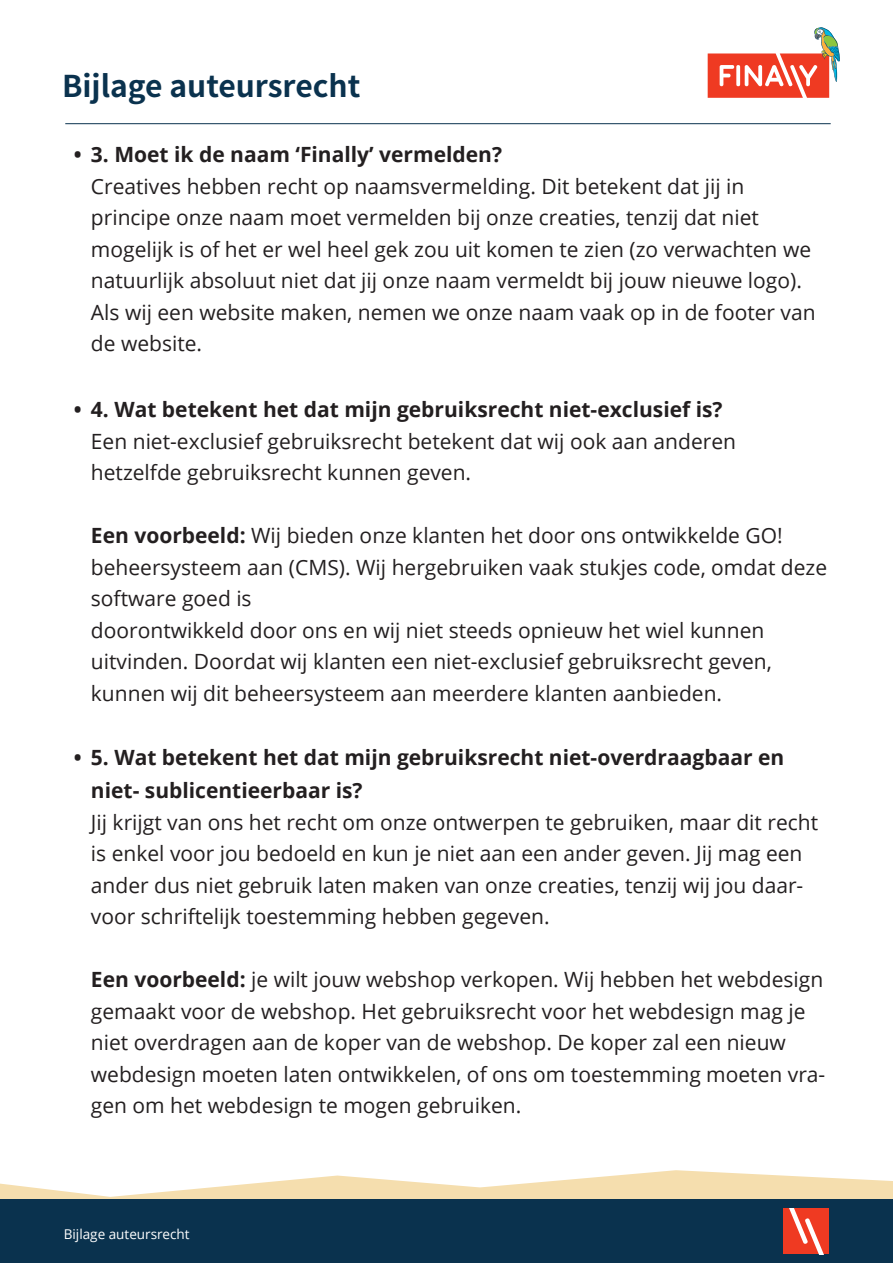
<style>
.page{position:relative;width:893px;height:1263px;background:#fff}
.page>*{position:absolute;margin:0;border:0;box-sizing:border-box;transform-origin:0 0}
.t1{font:700 30px "Noto Sans JP";color:#0a324e}
.t2{font:21px/31.5px "Open Sans";color:#231f20}
.t3{font:700 21px/33px "Open Sans";color:#231f20}
.t4{font:13.5px "Open Sans";color:#fff}
.s1{font-weight:700}
</style>
<div class="page">
<svg style="left:0;top:1170px;width:893px;height:29px;fill:#f5deae"></svg>
<div style="left:0;top:1199px;width:893px;height:64px;background:#0a324e"></div>
<div style="left:783px;top:1208px;width:46px;height:46px;background:#ef3a22"></div>
<svg style="left:789px;top:1208px;width:35px;height:46px"></svg>
<svg style="left:708px;top:27px;width:132px;height:71px"></svg>
<hr style="left:65px;top:123px;width:766px;height:1px;background:#0a324e">
<h1 class="t1" style="left:62px;top:69px;width:300px">Bijlage auteursrecht</h1>
<p class="t3" style="left:74px;top:137px;width:430px">• 3. Moet ik de naam ‘Finally’ vermelden?</p>
<p class="t2" style="left:91px;top:170px;width:726px">Creatives hebben recht op naamsvermelding. Dit betekent dat jij in principe onze naam moet vermelden bij onze creaties, tenzij dat niet mogelijk is of het er wel heel gek zou uit komen te zien (zo verwachten we natuurlijk absoluut niet dat jij onze naam vermeldt bij jouw nieuwe logo).<br>Als wij een website maken, nemen we onze naam vaak op in de footer van de website.</p>
<p class="t3" style="left:74px;top:392px;width:650px">• 4. Wat betekent het dat mijn gebruiksrecht niet-exclusief is?</p>
<p class="t2" style="left:91px;top:425px;width:647px">Een niet-exclusief gebruiksrecht betekent dat wij ook aan anderen hetzelfde gebruiksrecht kunnen geven.</p>
<p class="t2" style="left:91px;top:519px;width:738px"><span class="s1">Een voorbeeld:</span> Wij bieden onze klanten het door ons ontwikkelde GO! beheersysteem aan (CMS). Wij hergebruiken vaak stukjes code, omdat deze software goed is<br>doorontwikkeld door ons en wij niet steeds opnieuw het wiel kunnen uitvinden. Doordat wij klanten een niet-exclusief gebruiksrecht geven, kunnen wij dit beheersysteem aan meerdere klanten aanbieden.</p>
<p class="t3" style="left:91px;top:740px;width:695px;text-indent:-17px">• 5. Wat betekent het dat mijn gebruiksrecht niet-overdraagbaar en niet- sublicentieerbaar is?</p>
<p class="t2" style="left:91px;top:806px;width:729px">Jij krijgt van ons het recht om onze ontwerpen te gebruiken, maar dit recht is enkel voor jou bedoeld en kun je niet aan een ander geven. Jij mag een ander dus niet gebruik laten maken van onze creaties, tenzij wij jou daar&shy;voor schriftelijk toestemming hebben gegeven.</p>
<p class="t2" style="left:91px;top:963px;width:736px"><span class="s1">Een voorbeeld:</span> je wilt jouw webshop verkopen. Wij hebben het webdesign gemaakt voor de webshop. Het gebruiksrecht voor het webdesign mag je niet overdragen aan de koper van de webshop. De koper zal een nieuw webdesign moeten laten ontwikkelen, of ons om toestemming moeten vra&shy;gen om het webdesign te mogen gebruiken.</p>
<p class="t4" style="left:64px;top:1224px;width:127px">Bijlage auteursrecht</p>
</div>
